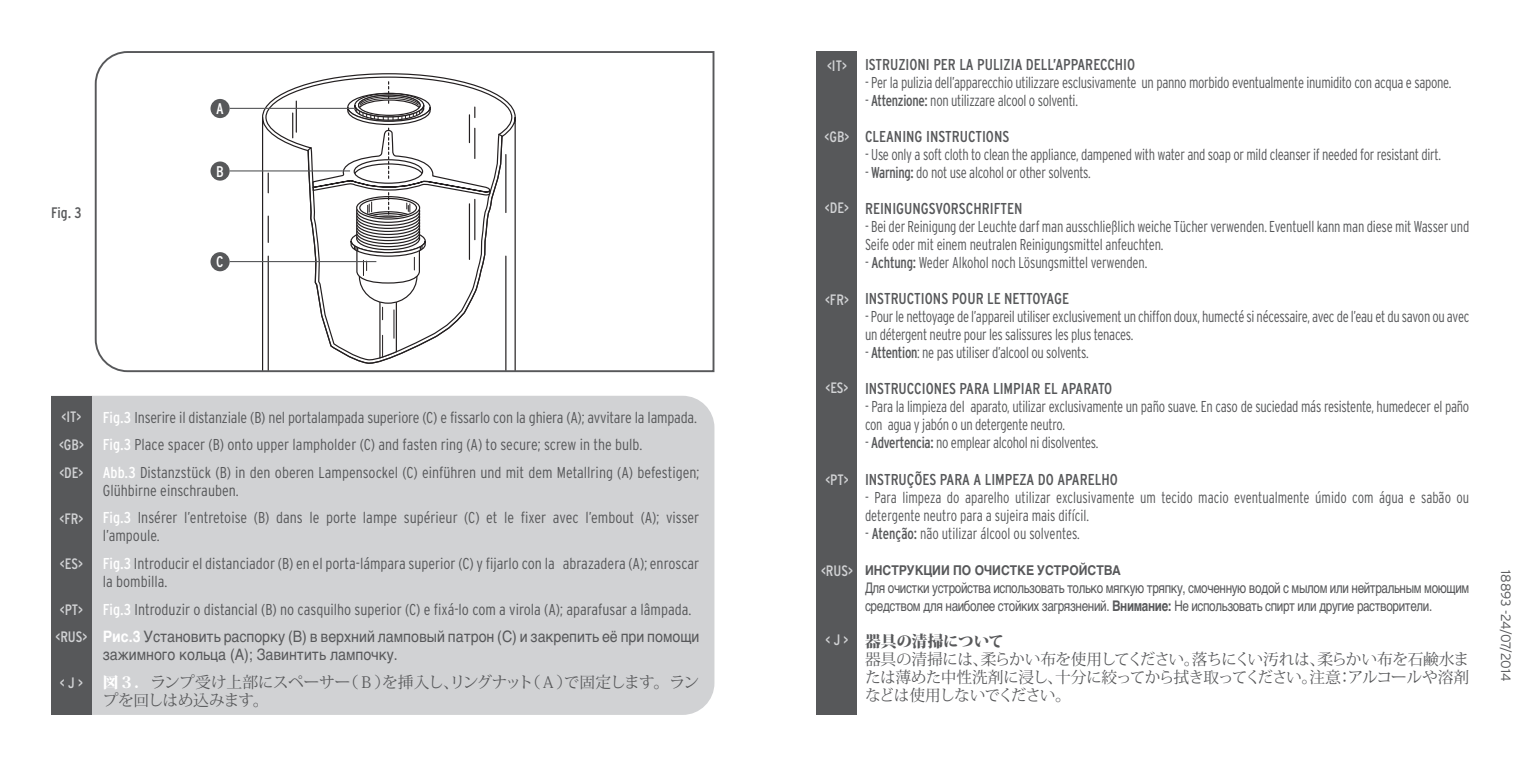
<style>
.page{position:relative;width:1531px;height:766px;background:#fff}
.page>*{position:absolute;margin:0;border:0;box-sizing:border-box;transform-origin:0 0}
.t1{font:300 condensed 15.75px/18px "Interstate";letter-spacing:-.01em;color:#57585a;scale:.9 1}
.t2{font:300 condensed 15.75px/27.4px "Interstate";letter-spacing:-.01em;color:#57585a}
.t3{font:condensed 15.75px "Interstate";color:#57585a}
.t4{font:15.75px/18px "Helvetica";color:#57585a;scale:.9 1}
.t5{font:15.75px/18px "Koz Min Pro";letter-spacing:-.055em;color:#57585a;text-align:justify}
.t6{font:15.75px/18px "Koz Min Pro";letter-spacing:-.03em;color:#57585a}
.t7{font:800 15.75px "Koz Min Pro";letter-spacing:-.01em;color:#57585a}
.t8{font:condensed 15.53px "Interstate";color:#fff}
.t9{font:condensed 15.3px "Interstate";color:#57585a}
.t10{font:condensed 15.08px/27.9px "Interstate";color:#d1d2d4}
.t11{font:14.62px/18px "Helvetica";letter-spacing:-.03em;color:#57585a;scale:.8 1}
.t12{font:700 13.5px "Helvetica Cyr";color:#57585a;scale:.9 1}
.t13{font:300 13.5px "Interstate";letter-spacing:-.01em;color:#57585a}
.s1{font-weight:400;color:#fff}
.s2{font-family:"Helvetica Cyr";font-weight:700;color:#fff}
.s3{font-weight:700;color:#fff}
.s4{font-weight:800;color:#fff}
.s5{font-weight:400}
.s6{font-family:"Helvetica Cyr";font-weight:700}
.s7{font-weight:700}
</style>
<div class="page">
<svg style="left:94px;top:51px;width:621px;height:322px"></svg>
<div style="left:92px;top:395px;width:622px;height:319px;background:#d1d2d4"></div>
<div style="left:51px;top:395px;width:41px;height:319px;background:#57585a"></div>
<div style="left:210px;top:99px;width:20px;height:19px;background:#57585a;border-radius:50%"></div>
<hr style="left:230px;top:108px;width:124px;height:1px;background:#57585a">
<div style="left:210px;top:161px;width:20px;height:19px;background:#57585a;border-radius:50%"></div>
<hr style="left:230px;top:170px;width:120px;height:1px;background:#57585a">
<div style="left:210px;top:252px;width:20px;height:19px;background:#57585a;border-radius:50%"></div>
<hr style="left:230px;top:261px;width:146px;height:1px;background:#57585a">
<div style="left:816px;top:51px;width:41px;height:663px;background:#57585a"></div>
<p class="t9" style="left:51px;top:204px;width:32px">Fig. 3</p>
<p class="t8" style="left:216px;top:100px;width:9px">A</p>
<p class="t8" style="left:216px;top:162px;width:9px">B</p>
<p class="t8" style="left:216px;top:253px;width:9px">C</p>
<p class="t10" style="left:59px;top:402px;width:26px">&lt;IT&gt; &lt;GB&gt; &lt;DE&gt;</p>
<p class="t10" style="left:60px;top:504px;width:25px">&lt;FR&gt;</p>
<p class="t10" style="left:60px;top:549px;width:25px">&lt;ES&gt;</p>
<p class="t10" style="left:55px;top:595px;width:33px;line-height:27.2px">&lt;PT&gt; &lt;RUS&gt;</p>
<p class="t10" style="left:60px;top:668px;width:25px">&lt; J &gt;</p>
<p class="t2" style="left:103px;top:403px;width:598px"><span class="s1">Fig.3</span> Inserire il distanziale (B) nel portalampada superiore (C) e fissarlo con la ghiera (A); avvitare la lampada.<br><span class="s1">Fig.3</span> Place spacer (B) onto upper lampholder (C) and fasten ring (A) to secure; screw in the bulb.<br><span class="s1">Abb.3</span> Distanzstück (B) in den oberen Lampensockel (C) einführen und mit dem Metallring (A) befestigen;</p>
<p class="t2" style="left:103px;top:476px;width:598px">Glühbirne einschrauben.<br><span class="s1">Fig.3</span> Insérer l’entretoise (B) dans le porte lampe supérieur (C) et le fixer avec l’embout (A); visser</p>
<p class="t2" style="left:103px;top:522px;width:598px">l’ampoule.<br><span class="s1">Fig.3</span> Introducir el distanciador (B) en el porta-lámpara superior (C) y fijarlo con la abrazadera (A); enroscar</p>
<p class="t2" style="left:103px;top:567px;width:590px">la bombilla.<br><span class="s1">Fig.3</span> Introduzir o distancial (B) no casquilho superior (C) e fixá-lo com a virola (A); aparafusar a lâmpada.</p>
<p class="t4" style="left:103px;top:628px;width:664px"><span class="s2">Рис</span><span class="s3">.3</span> Установить распорку (B) в верхний ламповый патрон (C) и закрепить её при помощи зажимного кольца (A); Завинтить лампочку.</p>
<p class="t6" style="left:103px;top:672px;width:598px"><span class="s4">図３．</span>ランプ受け上部にスペーサー（Ｂ）を挿入し、リングナット（Ａ）で固定します。ランプを回しはめ込みます。</p>
<p class="t10" style="left:827px;top:52px;width:21px">&lt;IT&gt;</p>
<p class="t10" style="left:824px;top:123px;width:26px">&lt;GB&gt;</p>
<p class="t10" style="left:825px;top:194px;width:26px">&lt;DE&gt;</p>
<p class="t10" style="left:825px;top:285px;width:25px">&lt;FR&gt;</p>
<p class="t10" style="left:825px;top:374px;width:25px">&lt;ES&gt;</p>
<p class="t10" style="left:825px;top:465px;width:25px">&lt;PT&gt;</p>
<p class="t10" style="left:821px;top:556px;width:33px">&lt;RUS&gt;</p>
<p class="t10" style="left:825px;top:626px;width:25px">&lt; J &gt;</p>
<p class="t3" style="left:865px;top:56px;width:272px">ISTRUZIONI PER LA PULIZIA DELL’APPARECCHIO</p>
<p class="t1" style="left:865px;top:73px;width:653px">- Per la pulizia dell’apparecchio utilizzare esclusivamente un panno morbido eventualmente inumidito con acqua e sapone.</p>
<p class="t1" style="left:865px;top:91px;width:238px">- <span class="s5">Attenzione:</span> non utilizzare alcool o solventi.</p>
<p class="t3" style="left:865px;top:128px;width:146px">CLEANING INSTRUCTIONS</p>
<p class="t1" style="left:865px;top:145px;width:641px">- Use only a soft cloth to clean the appliance, dampened with water and soap or mild cleanser if needed for resistant dirt.</p>
<p class="t1" style="left:865px;top:163px;width:252px">- <span class="s5">Warning:</span> do not use alcohol or other solvents.</p>
<p class="t3" style="left:865px;top:200px;width:159px">REINIGUNGSVORSCHRIFTEN</p>
<p class="t1" style="left:865px;top:217px;width:673px">- Bei der Reinigung der Leuchte darf man ausschließlich weiche Tücher verwenden. Eventuell kann man diese mit Wasser und<br>Seife oder mit einem neutralen Reinigungsmittel anfeuchten.</p>
<p class="t1" style="left:865px;top:253px;width:315px">- <span class="s5">Achtung:</span> Weder Alkohol noch Lösungsmittel verwenden.</p>
<p class="t3" style="left:865px;top:290px;width:206px">INSTRUCTIONS POUR LE NETTOYAGE</p>
<p class="t1" style="left:865px;top:307px;width:673px">- Pour le nettoyage de l’appareil utiliser exclusivement un chiffon doux, humecté si nécessaire, avec de l’eau et du savon ou avec un détergent neutre pour les salissures les plus tenaces.</p>
<p class="t1" style="left:865px;top:343px;width:250px">- <span class="s5">Attention</span>: ne pas utiliser d’alcool ou solvents.</p>
<p class="t3" style="left:865px;top:380px;width:249px">INSTRUCCIONES PARA LIMPIAR EL APARATO</p>
<p class="t1" style="left:865px;top:397px;width:673px">- Para la limpieza del aparato, utilizar exclusivamente un paño suave. En caso de suciedad más resistente, humedecer el paño con agua y jabón o un detergente neutro.</p>
<p class="t1" style="left:865px;top:433px;width:261px">- <span class="s5">Advertencia:</span> no emplear alcohol ni disolventes.</p>
<p class="t3" style="left:865px;top:470px;width:254px">INSTRUÇÕES PARA A LIMPEZA DO APARELHO</p>
<p class="t1" style="left:865px;top:487px;width:673px">- Para limpeza do aparelho utilizar exclusivamente um tecido macio eventualmente úmido com água e sabão ou detergente neutro para a sujeira mais difícil.</p>
<p class="t1" style="left:865px;top:523px;width:240px">- <span class="s5">Atenção:</span> não utilizar álcool ou solventes.</p>
<p class="t12" style="left:865px;top:562px;width:286px">ИНСТРУКЦИИ ПО ОЧИСТКЕ УСТРОЙСТВА</p>
<p class="t11" style="left:865px;top:578px;width:757px">Для очистки устройства использовать только мягкую тряпку, смоченную водой с мылом или нейтральным моющим средством для наиболее стойких загрязнений. <span class="s6">Внимание</span><span class="s7">:</span> Не использовать спирт или другие растворители.</p>
<p class="t7" style="left:865px;top:629px;width:140px">器具の清掃について</p>
<p class="t5" style="left:865px;top:649px;width:606px">器具の清掃には、柔らかい布を使用してください。落ちにくい汚れは、柔らかい布を石鹸水または薄めた中性洗剤に浸し、十分に絞ってから拭き取ってください。注意：アルコールや溶剤などは使用しないでください。</p>
<p class="t13" style="left:1513px;top:570px;width:113px;rotate:90deg">18893 -24/07/2014</p>
</div>
